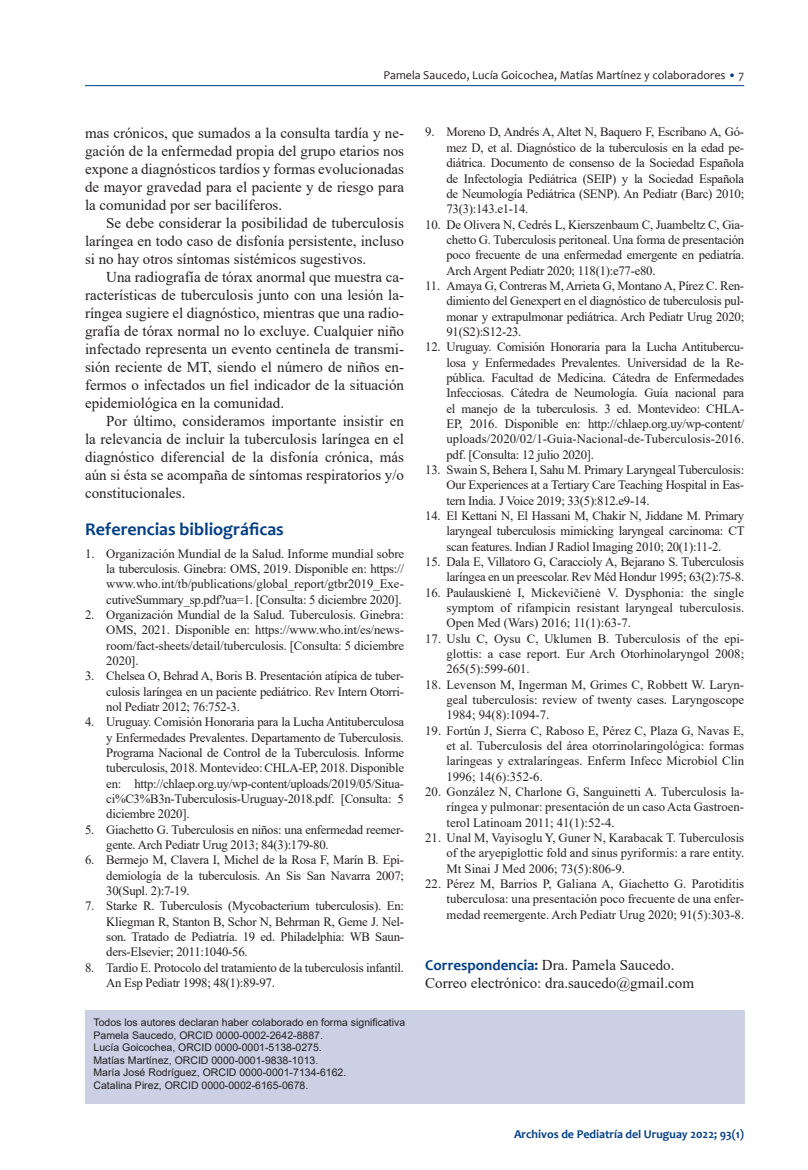
<style>
.page{position:relative;width:808px;height:1170px;background:#fff}
.page>*{position:absolute;margin:0;border:0;box-sizing:border-box;transform-origin:0 0}
.sub_1{font:700 18px "Candara";color:#033e84}
.primer{font:15px/18px "Times New Roman";color:#231f20;text-align:justify}
.bib{font:12.75px/15.3px "Times New Roman";letter-spacing:-.02em;color:#231f20;text-align:justify}
.t1{font:12px "Candara";color:#231f20}
.t2{font:700 12px "Candara";color:#033e84}
.nota_al_pie{font:10.5px "Arial";color:#231f20}
.s1{color:#033e84}
.s2{font-family:"Candara";font-weight:700;color:#033e84}
</style>
<div class="page">
<hr style="left:85px;top:85px;width:659px;height:1px;background:#033e84">
<div style="left:85px;top:1010px;width:659px;height:93px;background:#ccd0e5"></div>
<p class="t1" style="left:383px;top:67px;width:362px">Pamela Saucedo, Lucía Goicochea, Matías Martínez y colaboradores <span class="s1">•</span> 7</p>
<p class="primer" style="left:85px;top:123px;width:320px">mas crónicos, que sumados a la consulta tardía y ne&shy;gación de la enfermedad propia del grupo etarios nos expone a diagnósticos tardíos y formas evolucionadas de mayor gravedad para el paciente y de riesgo para la comunidad por ser bacilíferos.</p>
<p class="primer" style="left:85px;top:213px;width:320px;text-indent:21px">Se debe considerar la posibilidad de tuberculosis laríngea en todo caso de disfonía persistente, incluso si no hay otros síntomas sistémicos sugestivos.</p>
<p class="primer" style="left:85px;top:267px;width:320px;text-indent:21px">Una radiografía de tórax anormal que muestra ca&shy;racterísticas de tuberculosis junto con una lesión la&shy;ríngea sugiere el diagnóstico, mientras que una radio&shy;grafía de tórax normal no lo excluye. Cualquier niño infectado representa un evento centinela de transmi&shy;sión reciente de MT, siendo el número de niños en&shy;fermos o infectados un fiel indicador de la situación epidemiológica en la comunidad.</p>
<p class="primer" style="left:85px;top:411px;width:320px;text-indent:21px">Por último, consideramos importante insistir en la relevancia de incluir la tuberculosis laríngea en el diagnóstico diferencial de la disfonía crónica, más aún si ésta se acompaña de síntomas respiratorios y/o constitucionales.</p>
<p class="sub_1" style="left:85px;top:518px;width:200px">Referencias bibliográficas</p>
<p class="bib" style="left:106px;top:545px;width:299px;text-indent:-21px">1. Organización Mundial de la Salud. Informe mundial sobre la tuberculosis. Ginebra: OMS, 2019. Disponible en: https:// www.who.int/tb/publications/global_report/gtbr2019_Exe&shy;cutiveSummary_sp.pdf?ua=1. [Consulta: 5 diciembre 2020].</p>
<p class="bib" style="left:106px;top:606px;width:299px;text-indent:-21px">2. Organización Mundial de la Salud. Tuberculosis. Ginebra:<br>OMS, 2021. Disponible en: https://www.who.int/es/news&shy;room/fact-sheets/detail/tuberculosis. [Consulta: 5 diciembre 2020].</p>
<p class="bib" style="left:106px;top:668px;width:299px;text-indent:-21px">3. Chelsea O, Behrad A, Boris B. Presentación atípica de tuber&shy;culosis laríngea en un paciente pediátrico. Rev Intern Otorri&shy;nol Pediatr 2012; 76:752-3.</p>
<p class="bib" style="left:106px;top:714px;width:299px;text-indent:-21px">4. Uruguay. Comisión Honoraria para la Lucha Antituberculosa y Enfermedades Prevalentes. Departamento de Tuberculosis.<br>Programa Nacional de Control de la Tuberculosis. Informe tuberculosis, 2018. Montevideo: CHLA-EP, 2018. Disponible en: http://chlaep.org.uy/wp-content/uploads/2019/05/Situa&shy;ci%C3%B3n-Tuberculosis-Uruguay-2018.pdf. [Consulta: 5 diciembre 2020].</p>
<p class="bib" style="left:106px;top:821px;width:299px;text-indent:-21px">5. Giachetto G. Tuberculosis en niños: una enfermedad reemer&shy;gente. Arch Pediatr Urug 2013; 84(3):179-80.</p>
<p class="bib" style="left:106px;top:852px;width:299px;text-indent:-21px">6. Bermejo M, Clavera I, Michel de la Rosa F, Marín B. Epi&shy;demiología de la tuberculosis. An Sis San Navarra 2007; 30(Supl. 2):7-19.</p>
<p class="bib" style="left:106px;top:897px;width:299px;text-indent:-21px">7. Starke R. Tuberculosis (Mycobacterium tuberculosis). En:<br>Kliegman R, Stanton B, Schor N, Behrman R, Geme J. Nel&shy;son. Tratado de Pediatría. 19 ed. Philadelphia: WB Saun&shy;ders-Elsevier; 2011:1040-56.</p>
<p class="bib" style="left:106px;top:959px;width:299px;text-indent:-21px">8. Tardío E. Protocolo del tratamiento de la tuberculosis infantil.<br>An Esp Pediatr 1998; 48(1):89-97.</p>
<p class="nota_al_pie" style="left:94px;top:1015px;width:313px">Todos los autores declaran haber colaborado en forma significativa</p>
<p class="nota_al_pie" style="left:94px;top:1027px;width:231px">Pamela Saucedo, ORCID 0000-0002-2642-8887.</p>
<p class="nota_al_pie" style="left:94px;top:1040px;width:230px">Lucía Goicochea, ORCID 0000-0001-5138-0275.</p>
<p class="nota_al_pie" style="left:94px;top:1052px;width:226px">Matías Martínez, ORCID 0000-0001-9838-1013.</p>
<p class="nota_al_pie" style="left:94px;top:1065px;width:254px">María José Rodríguez, ORCID 0000-0001-7134-6162.</p>
<p class="nota_al_pie" style="left:94px;top:1077px;width:216px">Catalina Pirez, ORCID 0000-0002-6165-0678.</p>
<p class="bib" style="left:446px;top:124px;width:299px;text-indent:-21px">9. Moreno D, Andrés A, Altet N, Baquero F, Escribano A, Gó&shy;mez D, et al. Diagnóstico de la tuberculosis en la edad pe&shy;diátrica. Documento de consenso de la Sociedad Española de Infectología Pediátrica (SEIP) y la Sociedad Española de Neumología Pediátrica (SENP). An Pediatr (Barc) 2010; 73(3):143.e1-14.</p>
<p class="bib" style="left:446px;top:216px;width:299px;text-indent:-21px">10. De Olivera N, Cedrés L, Kierszenbaum C, Juambeltz C, Gia&shy;chetto G. Tuberculosis peritoneal. Una forma de presentación poco frecuente de una enfermedad emergente en pediatría.<br>Arch Argent Pediatr 2020; 118(1):e77-e80.</p>
<p class="bib" style="left:446px;top:277px;width:299px;text-indent:-21px">11. Amaya G, Contreras M, Arrieta G, Montano A, Pírez C. Ren&shy;dimiento del Genexpert en el diagnóstico de tuberculosis pul&shy;monar y extrapulmonar pediátrica. Arch Pediatr Urug 2020; 91(S2):S12-23.</p>
<p class="bib" style="left:446px;top:339px;width:299px;text-indent:-21px">12. Uruguay. Comisión Honoraria para la Lucha Antitubercu&shy;losa y Enfermedades Prevalentes. Universidad de la Re&shy;pública. Facultad de Medicina. Cátedra de Enfermedades Infecciosas. Cátedra de Neumología. Guía nacional para el manejo de la tuberculosis. 3 ed. Montevideo: CHLA-EP, 2016. Disponible en: http://chlaep.org.uy/wp-content/ uploads/2020/02/1-Guia-Nacional-de-Tuberculosis-2016. pdf. [Consulta: 12 julio 2020].</p>
<p class="bib" style="left:446px;top:461px;width:299px;text-indent:-21px">13. Swain S, Behera I, Sahu M. Primary Laryngeal Tuberculosis:<br>Our Experiences at a Tertiary Care Teaching Hospital in Eas&shy;tern India. J Voice 2019; 33(5):812.e9-14.</p>
<p class="bib" style="left:446px;top:507px;width:299px;text-indent:-21px">14. El Kettani N, El Hassani M, Chakir N, Jiddane M. Primary laryngeal tuberculosis mimicking laryngeal carcinoma: CT scan features. Indian J Radiol Imaging 2010; 20(1):11-2.</p>
<p class="bib" style="left:425px;top:553px;width:320px;text-align:right">15. Dala E, Villatoro G, Caraccioly A, Bejarano S. Tuberculosis laríngea en un preescolar. Rev Méd Hondur 1995; 63(2):75-8.</p>
<p class="bib" style="left:446px;top:584px;width:299px;text-indent:-21px">16. Paulauskienė I, Mickevičienė V. Dysphonia: the single symptom of rifampicin resistant laryngeal tuberculosis.<br>Open Med (Wars) 2016; 11(1):63-7.</p>
<p class="bib" style="left:446px;top:630px;width:299px;text-indent:-21px">17. Uslu C, Oysu C, Uklumen B. Tuberculosis of the epi&shy;glottis: a case report. Eur Arch Otorhinolaryngol 2008; 265(5):599-601.</p>
<p class="bib" style="left:446px;top:676px;width:299px;text-indent:-21px">18. Levenson M, Ingerman M, Grimes C, Robbett W. Laryn&shy;geal tuberculosis: review of twenty cases. Laryngoscope 1984; 94(8):1094-7.</p>
<p class="bib" style="left:446px;top:722px;width:299px;text-indent:-21px">19. Fortún J, Sierra C, Raboso E, Pérez C, Plaza G, Navas E, et al. Tuberculosis del área otorrinolaringológica: formas laríngeas y extralaríngeas. Enferm Infecc Microbiol Clin 1996; 14(6):352-6.</p>
<p class="bib" style="left:446px;top:783px;width:299px;text-indent:-21px">20. González N, Charlone G, Sanguinetti A. Tuberculosis la&shy;ríngea y pulmonar: presentación de un caso Acta Gastroen&shy;terol Latinoam 2011; 41(1):52-4.</p>
<p class="bib" style="left:446px;top:829px;width:299px;text-indent:-21px">21. Unal M, Vayisoglu Y, Guner N, Karabacak T. Tuberculosis of the aryepiglottic fold and sinus pyriformis: a rare entity.<br>Mt Sinai J Med 2006; 73(5):806-9.</p>
<p class="bib" style="left:446px;top:875px;width:299px;text-indent:-21px">22. Pérez M, Barrios P, Galiana A, Giachetto G. Parotiditis tuberculosa: una presentación poco frecuente de una enfer&shy;medad reemergente. Arch Pediatr Urug 2020; 91(5):303-8.</p>
<p class="primer" style="left:425px;top:955px;width:251px"><span class="s2">Correspondencia:</span> Dra. Pamela Saucedo.</p>
<p class="primer" style="left:425px;top:973px;width:270px">Correo electrónico: dra.saucedo@gmail.com</p>
<p class="t2" style="left:514px;top:1126px;width:232px">Archivos de Pediatría del Uruguay 2022; 93(1)</p>
</div>
